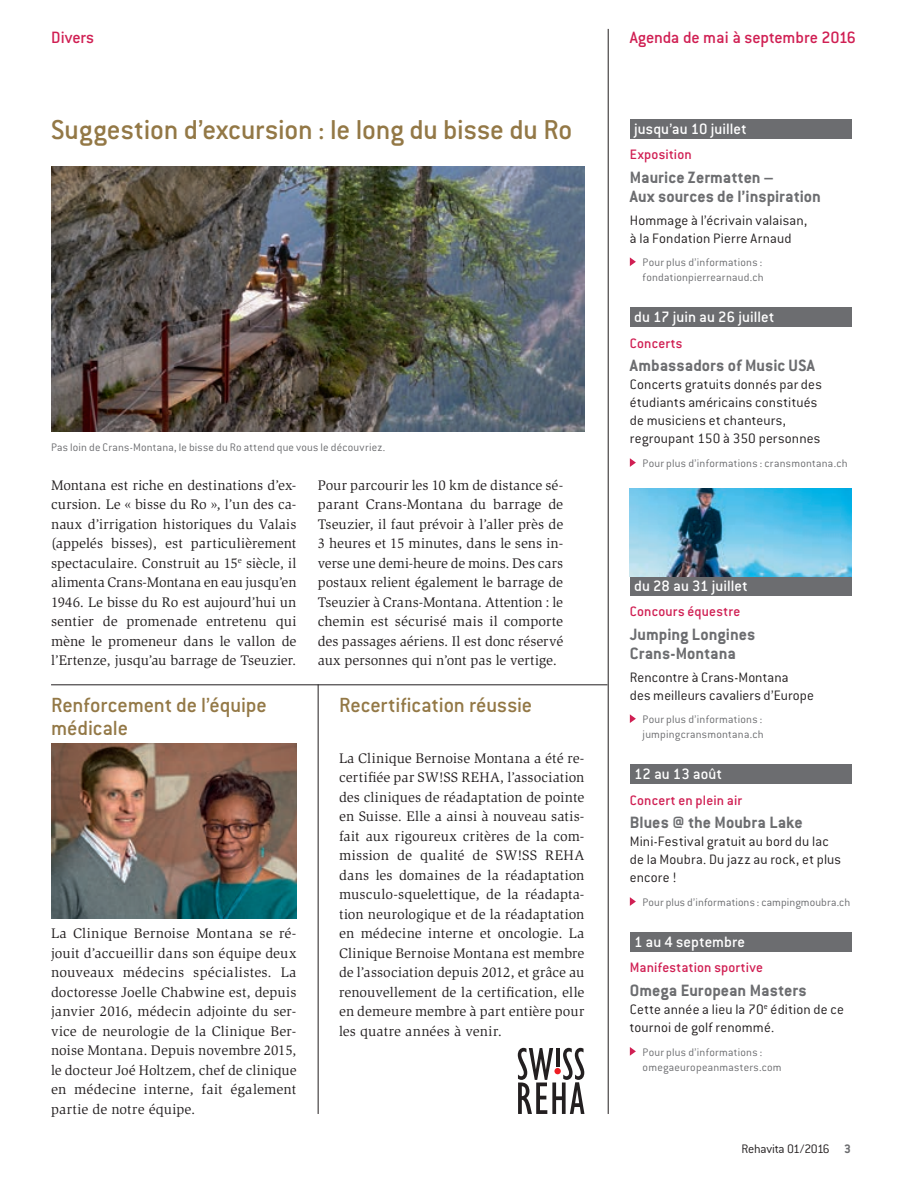
<style>
.page{position:relative;width:915px;height:1191px;background:#fff}
.page>*{position:absolute;margin:0;border:0;box-sizing:border-box;transform-origin:0 0}
.t1{font:500 30px "Conduit ITC";letter-spacing:-.005em;color:#937846}
.t2{font:500 22.5px/22.5px "Conduit ITC";letter-spacing:-.005em;color:#937846}
.t3{font:700 18px/19.5px "Conduit ITC";color:#6c6d70}
.t4{font:500 18px "Conduit ITC";letter-spacing:-.005em;color:#d01f53}
.t5{font:500 16.5px "Conduit ITC";letter-spacing:.005em;color:#fff}
.t6{font:300 15px/18px "Conduit ITC";letter-spacing:.01em;color:#231f20}
.t7{font:500 15px "Conduit ITC";letter-spacing:.01em;color:#d01f53}
.t8{font:14.25px/19.5px "Slimbach Std";letter-spacing:.005em;color:#231f20;text-align:justify}
.t9{font:300 13.5px "Conduit ITC";letter-spacing:-.025em;color:#231f20}
.t10{font:300 12px/15px "Conduit ITC";letter-spacing:.02em;color:#6c6d70}
.s1{font-weight:700;color:#6c6d70}
</style>
<div class="page">
<img style="left:51px;top:167px;width:533px;height:264px">
<svg style="left:517px;top:1047px;width:67px;height:67px"></svg>
<svg style="left:629px;top:257px;width:6px;height:9px"></svg>
<svg style="left:629px;top:458px;width:6px;height:9px"></svg>
<svg style="left:629px;top:714px;width:6px;height:9px"></svg>
<svg style="left:629px;top:897px;width:6px;height:9px"></svg>
<svg style="left:629px;top:1047px;width:6px;height:8px"></svg>
<div style="left:629px;top:119px;width:221px;height:20px;background:#6c6d70"></div>
<div style="left:629px;top:307px;width:221px;height:20px;background:#6c6d70"></div>
<div style="left:629px;top:576px;width:221px;height:20px;background:#6c6d70"></div>
<div style="left:629px;top:764px;width:221px;height:20px;background:#6c6d70"></div>
<div style="left:629px;top:932px;width:221px;height:19px;background:#6c6d70"></div>
<hr style="left:607px;top:29px;width:1px;height:1085px;background:#231f20">
<hr style="left:51px;top:684px;width:556px;height:1px;background:#231f20">
<hr style="left:317px;top:684px;width:1px;height:430px;background:#231f20">
<img style="left:51px;top:743px;width:245px;height:176px">
<img style="left:629px;top:488px;width:221px;height:88px">
<p class="t4" style="left:51px;top:27px;width:45px">Divers</p>
<p class="t4" style="left:629px;top:27px;width:227px">Agenda de mai à septembre 2016</p>
<h1 class="t1" style="left:51px;top:112px;width:522px">Suggestion d’excursion : le long du bisse du Ro</h1>
<p class="t10" style="left:51px;top:439px;width:336px">Pas loin de Crans-Montana, le bisse du Ro attend que vous le découvriez.</p>
<p class="t8" style="left:51px;top:475px;width:247px">Montana est riche en destinations d’ex&shy;cursion. Le « bisse du Ro », l’un des ca&shy;naux d’irrigation historiques du Valais (appelés bisses), est particulièrement spectaculaire. Construit au 15<sup>e</sup> siècle, il alimenta Crans-Montana en eau jusqu’en 1946. Le bisse du Ro est aujourd’hui un sentier de promenade entretenu qui mène le promeneur dans le vallon de l’Ertenze, jusqu’au barrage de Tseuzier.</p>
<h2 class="t2" style="left:51px;top:693px;width:217px">Renforcement de l’équipe médicale</h2>
<p class="t8" style="left:51px;top:924px;width:247px">La Clinique Bernoise Montana se ré&shy;jouit d’accueillir dans son équipe deux nouveaux médecins spécialistes. La doctoresse Joelle Chabwine est, depuis janvier 2016, médecin adjointe du ser&shy;vice de neurologie de la Clinique Ber&shy;noise Montana. Depuis novembre 2015, le docteur Joé Holtzem, chef de clinique en médecine interne, fait également partie de notre équipe.</p>
<p class="t8" style="left:317px;top:475px;width:247px">Pour parcourir les 10 km de distance sé&shy;parant Crans-Montana du barrage de Tseuzier, il faut prévoir à l’aller près de 3 heures et 15 minutes, dans le sens in&shy;verse une demi-heure de moins. Des cars postaux relient également le barrage de Tseuzier à Crans-Montana. Attention : le chemin est sécurisé mais il comporte des passages aériens. Il est donc réservé aux personnes qui n’ont pas le vertige.</p>
<h2 class="t2" style="left:339px;top:693px;width:195px">Recertification réussie</h2>
<p class="t8" style="left:339px;top:748px;width:247px">La Clinique Bernoise Montana a été re&shy;certifiée par SW!SS REHA, l’association des cliniques de réadaptation de pointe en Suisse. Elle a ainsi à nouveau satis&shy;fait aux rigoureux critères de la com&shy;mission de qualité de SW!SS REHA dans les domaines de la réadaptation musculo-squelettique, de la réadapta&shy;tion neurologique et de la réadaptation en médecine interne et oncologie. La Clinique Bernoise Montana est membre de l’association depuis 2012, et grâce au renouvellement de la certification, elle en demeure membre à part entière pour les quatre années à venir.</p>
<p class="t5" style="left:634px;top:119px;width:114px">jusqu’au 10 juillet</p>
<p class="t7" style="left:629px;top:146px;width:63px">Exposition</p>
<p class="t3" style="left:629px;top:167px;width:192px">Maurice Zermatten –<br>Aux sources de l’inspiration</p>
<p class="t6" style="left:629px;top:211px;width:179px">Hommage à l’écrivain valaisan, à la Fondation Pierre Arnaud</p>
<p class="t10" style="left:642px;top:255px;width:122px">Pour plus d’informations : fondationpierrearnaud.ch</p>
<p class="t5" style="left:634px;top:307px;width:141px">du 17 juin au 26 juillet</p>
<p class="t7" style="left:629px;top:334px;width:54px">Concerts</p>
<p class="t3" style="left:629px;top:356px;width:187px">Ambassadors of Music USA</p>
<p class="t6" style="left:629px;top:376px;width:193px">Concerts gratuits donnés par des étudiants américains constitués de musiciens et chanteurs, regroupant 150 à 350 personnes</p>
<p class="t10" style="left:642px;top:456px;width:206px">Pour plus d’informations : cransmontana.ch</p>
<p class="t5" style="left:634px;top:577px;width:115px">du 28 au 31 juillet</p>
<p class="t7" style="left:629px;top:603px;width:112px">Concours équestre</p>
<p class="t3" style="left:629px;top:624px;width:127px">Jumping Longines<br>Crans-Montana</p>
<p class="t6" style="left:629px;top:668px;width:186px">Rencontre à Crans-Montana<br>des meilleurs cavaliers d’Europe</p>
<p class="t10" style="left:642px;top:712px;width:122px">Pour plus d’informations : jumpingcransmontana.ch</p>
<p class="t5" style="left:634px;top:764px;width:89px">12 au 13 août</p>
<p class="t7" style="left:629px;top:791px;width:114px">Concert en plein air</p>
<p class="t3" style="left:629px;top:812px;width:174px">Blues @ the Moubra Lake</p>
<p class="t6" style="left:629px;top:832px;width:213px">Mini-Festival gratuit au bord du lac de la Moubra. Du jazz au rock, et plus encore !</p>
<p class="t10" style="left:642px;top:894px;width:209px">Pour plus d’informations : campingmoubra.ch</p>
<p class="t5" style="left:634px;top:932px;width:113px">1 au 4 septembre</p>
<p class="t7" style="left:629px;top:959px;width:135px">Manifestation sportive</p>
<p class="t3" style="left:629px;top:980px;width:178px">Omega European Masters</p>
<p class="t6" style="left:629px;top:1000px;width:215px">Cette année a lieu la 70<sup>e</sup> édition de ce tournoi de golf renommé.</p>
<p class="t10" style="left:642px;top:1044px;width:140px">Pour plus d’informations : omegaeuropeanmasters.com</p>
<p class="t9" style="left:741px;top:1141px;width:111px">Rehavita 01/2016 <span class="s1">3</span></p>
</div>
